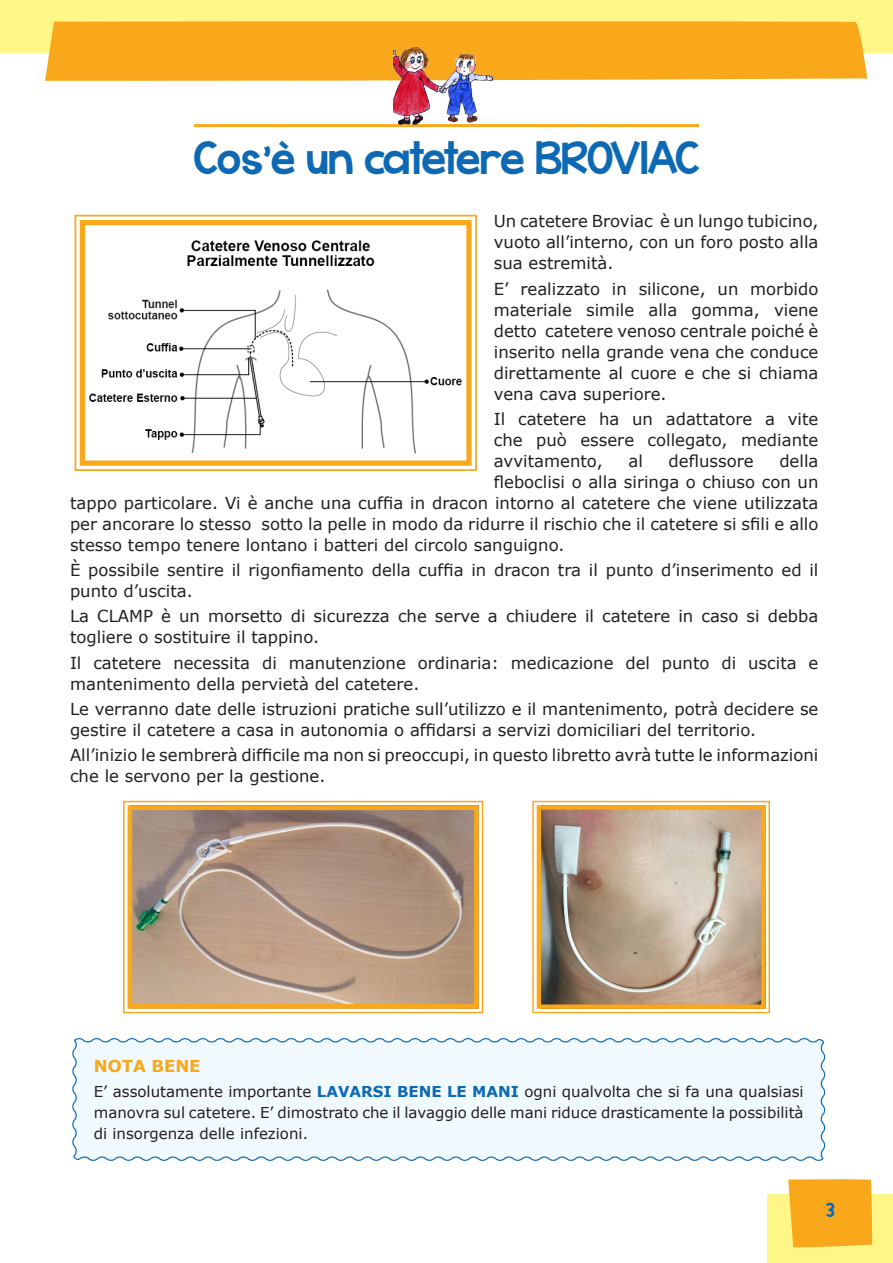
<style>
.page{position:relative;width:893px;height:1263px;background:#fff}
.page>*{position:absolute;margin:0;border:0;box-sizing:border-box;transform-origin:0 0}
.t1{font:48px "KG Whatthe Teacher Wants";letter-spacing:-.01em;color:#0d69b4}
.t2{font:21px "KG Whatthe Teacher Wants";color:#0d69b4}
.t3{font:16.5px/21px "Verdana";color:#231f20}
.t4{font:700 16.5px "Verdana";color:#f9a71b}
.t5{font:15px/21px "Verdana";color:#231f20;text-align:justify}
.s1{font-weight:700;color:#0d69b4}
</style>
<div class="page">
<div style="left:0;top:0;width:893px;height:52px;background:#fff688"></div>
<div style="left:767px;top:1195px;width:126px;height:68px;background:#fff688"></div>
<svg style="left:788px;top:1179px;width:84px;height:68px;background:#f9ab21"></svg>
<div style="left:45px;top:21px;width:822px;height:60px;background:#f9a71b"></div>
<svg style="left:74px;top:214px;width:403px;height:257px"></svg>
<div style="left:80px;top:220px;width:392px;height:246px;border:5px solid #f9a71b"></div>
<hr style="left:194px;top:124px;width:505px;height:3px;background:#f9a71b">
<img style="left:394px;top:45px;width:99px;height:79px">
<svg style="left:123px;top:800px;width:361px;height:214px;background:#b59c87"></svg>
<div style="left:128px;top:805px;width:351px;height:204px;border:5px solid #f9a71b"></div>
<svg style="left:532px;top:800px;width:238px;height:214px;background:#baa894"></svg>
<div style="left:537px;top:805px;width:229px;height:204px;border:4px solid #f9a71b"></div>
<div style="left:72px;top:1038px;width:754px;height:123px;background:#f0f9fd"></div>
<h1 class="t1" style="left:194px;top:128px;width:506px">Cos’è un catetere BROVIAC</h1>
<p class="t3" style="left:494px;top:211px;width:326px;text-align:justify">Un catetere Broviac è un lungo tubicino, vuoto all’interno, con un foro posto alla sua estremità.</p>
<p class="t3" style="left:494px;top:278px;width:326px;text-align:justify">E’ realizzato in silicone, un morbido materiale simile alla gomma, viene detto catetere venoso centrale poiché è inserito nella grande vena che conduce direttamente al cuore e che si chiama vena cava superiore.</p>
<p class="t3" style="left:494px;top:408px;width:326px;text-align:justify">Il catetere ha un adattatore a vite che può essere collegato, mediante avvitamento,</p>
<p class="t3" style="left:628px;top:450px;width:16px">al</p>
<p class="t3" style="left:669px;top:450px;width:86px">deflussore</p>
<p class="t3" style="left:779px;top:450px;width:41px">della</p>
<p class="t3" style="left:494px;top:471px;width:326px">fleboclisi o alla siringa o chiuso con un</p>
<p class="t3" style="left:70px;top:492px;width:750px">tappo particolare. Vi è anche una cuffia in dracon intorno al catetere che viene utilizzata</p>
<p class="t3" style="left:70px;top:513px;width:750px">per ancorare lo stesso sotto la pelle in modo da ridurre il rischio che il catetere si sfili e allo</p>
<p class="t3" style="left:70px;top:534px;width:496px">stesso tempo tenere lontano i batteri del circolo sanguigno.</p>
<p class="t3" style="left:70px;top:559px;width:750px">È possibile sentire il rigonfiamento della cuffia in dracon tra il punto d’inserimento ed il punto d’uscita.</p>
<p class="t3" style="left:70px;top:606px;width:750px">La CLAMP è un morsetto di sicurezza che serve a chiudere il catetere in caso si debba togliere o sostituire il tappino.</p>
<p class="t3" style="left:70px;top:652px;width:750px">Il catetere necessita di manutenzione ordinaria: medicazione del punto di uscita e mantenimento della pervietà del catetere.</p>
<p class="t3" style="left:70px;top:698px;width:750px">Le verranno date delle istruzioni pratiche sull’utilizzo e il mantenimento, potrà decidere se gestire il catetere a casa in autonomia o affidarsi a servizi domiciliari del territorio.</p>
<p class="t3" style="left:70px;top:744px;width:750px">All’inizio le sembrerà difficile ma non si preoccupi, in questo libretto avrà tutte le informazioni che le servono per la gestione.</p>
<p class="t4" style="left:94px;top:1054px;width:108px">NOTA BENE</p>
<p class="t5" style="left:94px;top:1081px;width:711px">E’ assolutamente importante <span class="s1">LAVARSI BENE LE MANI</span> ogni qualvolta che si fa una qualsiasi manovra sul catetere. E’ dimostrato che il lavaggio delle mani riduce drasticamente la possibilità di insorgenza delle infezioni.</p>
<p class="t2" style="left:826px;top:1197px;width:10px">3</p>
</div>
